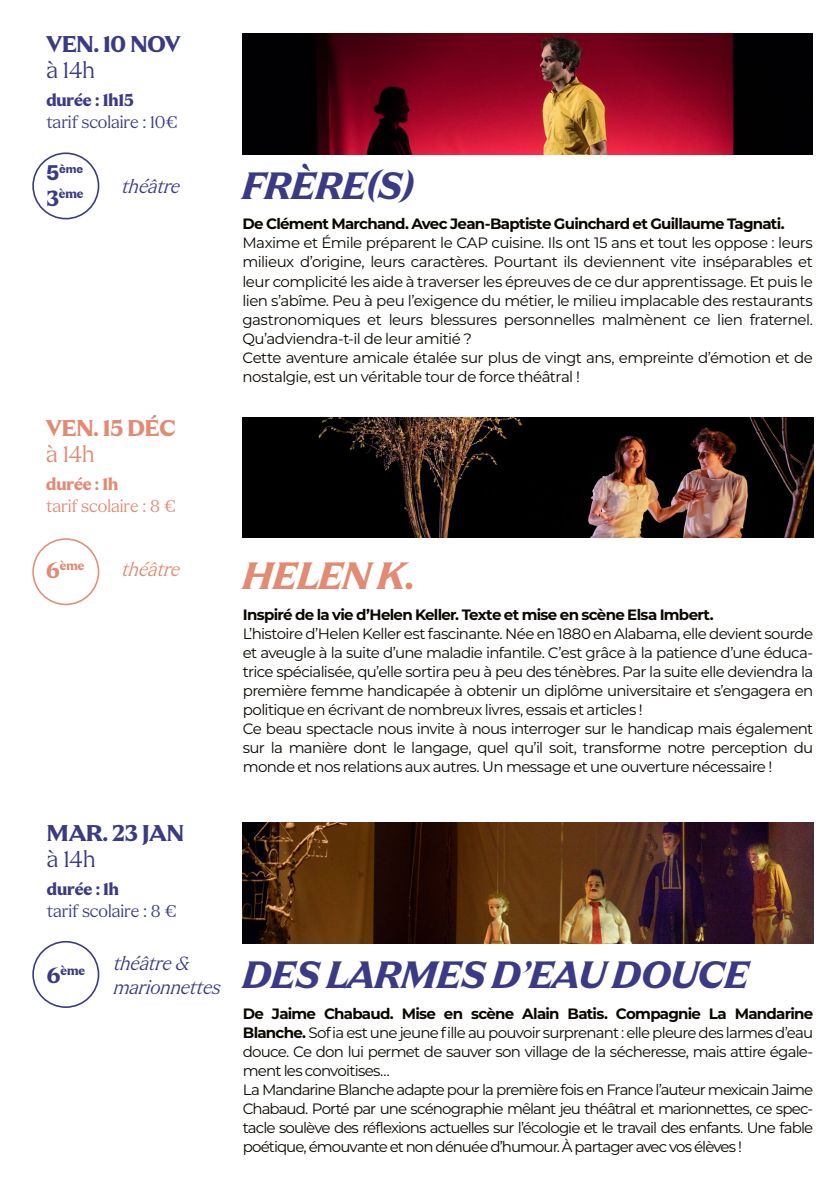
<style>
.page{position:relative;width:840px;height:1191px;background:#fff}
.page>*{position:absolute;margin:0;border:0;box-sizing:border-box;transform-origin:0 0}
.t1{font:italic 700 40px "Apris";letter-spacing:.01em;color:#3a3b84}
.t2{font:italic 700 40px "Apris";letter-spacing:.02em;color:#e28a72}
.t3{font:700 24px "Apris";color:#3a3b84}
.t4{font:700 24px "Apris";color:#e28a72}
.t5{font:24px "Apris";color:#3a3b84}
.t6{font:24px "Apris";color:#e28a72}
.t7{font:italic 20px/24px "Apris";color:#3a3b84}
.t8{font:italic 20px "Apris";color:#e28a72}
.t9{font:18px "Apris";color:#3a3b84}
.t10{font:700 18px "Apris";color:#3a3b84}
.t11{font:18px "Apris";color:#e28a72}
.t12{font:700 18px "Apris";color:#e28a72}
.t13{font:15px/19px "Montserrat";letter-spacing:-.045em;color:#0b0700}
.t14{font:700 15px "Montserrat";letter-spacing:-.05em;color:#0b0700}
.t15{font:700 13.4px "Apris";color:#3a3b84}
.t16{font:700 13.4px "Apris";color:#e28a72}
.t17{font:800 11.6px "Bw Gradual";color:#3a3b84}
.s1{font-size:20px}
.s2{font-size:23px}
.s3{font-weight:700}
</style>
<div class="page">
<img style="left:243px;top:417px;width:569px;height:121px">
<img style="left:242px;top:34px;width:570px;height:120px">
<div style="left:32px;top:152px;width:67px;height:67px;border:2px solid #3a3b84;border-radius:50%"></div>
<div style="left:32px;top:538px;width:67px;height:67px;border:2px solid #e39079;border-radius:50%"></div>
<div style="left:32px;top:941px;width:67px;height:67px;border:2px solid #3a3b84;border-radius:50%"></div>
<img style="left:243px;top:823px;width:569px;height:120px">
<h2 class="t3" style="left:46px;top:30px;width:135px">VEN. 10 NOV</h2>
<h2 class="t5" style="left:46px;top:56px;width:50px">à 14h</h2>
<p class="t10" style="left:46px;top:89px;width:89px">durée : 1h15</p>
<p class="t9" style="left:46px;top:111px;width:133px">tarif scolaire : 10€</p>
<p class="t17" style="left:46px;top:161px;width:38px"><span class="s1">5</span>ème</p>
<p class="t15" style="left:46px;top:186px;width:39px"><span class="s2">3</span>ème</p>
<h3 class="t7" style="left:122px;top:175px;width:59px">théâtre</h3>
<h2 class="t4" style="left:46px;top:413px;width:131px">VEN. 15 DÉC</h2>
<h2 class="t6" style="left:46px;top:440px;width:50px">à 14h</h2>
<p class="t12" style="left:46px;top:473px;width:74px">durée : 1h</p>
<p class="t11" style="left:46px;top:495px;width:131px">tarif scolaire : 8 €</p>
<p class="t16" style="left:46px;top:557px;width:40px"><span class="s2">6</span>ème</p>
<h3 class="t8" style="left:122px;top:558px;width:59px">théâtre</h3>
<h1 class="t1" style="left:242px;top:162px;width:172px">FRÈRE(S)</h1>
<p class="t14" style="left:242px;top:213px;width:543px">De Clément Marchand. Avec Jean-Baptiste Guinchard et Guillaume Tagnati.</p>
<p class="t13" style="left:242px;top:233px;width:571px">Maxime et Émile préparent le CAP cuisine. Ils ont 15 ans et tout les oppose : leurs milieux d’origine, leurs caractères. Pourtant ils deviennent vite inséparables et leur complicité les aide à traverser les épreuves de ce dur apprentissage. Et puis le lien s’abîme. Peu à peu l’exigence du métier, le milieu implacable des restaurants gastronomiques et leurs blessures personnelles malmènent ce lien fraternel.<br>Qu’adviendra-t-il de leur amitié ?<br>Cette aventure amicale étalée sur plus de vingt ans, empreinte d’émotion et de nostalgie, est un véritable tour de force théâtral !</p>
<h1 class="t2" style="left:243px;top:552px;width:174px">HELEN K.</h1>
<p class="t14" style="left:243px;top:603px;width:472px">Inspiré de la vie d’Helen Keller. Texte et mise en scène Elsa Imbert.</p>
<p class="t13" style="left:243px;top:623px;width:571px">L’histoire d’Helen Keller est fascinante. Née en 1880 en Alabama, elle devient sourde et aveugle à la suite d’une maladie infantile. C’est grâce à la patience d’une éduca&shy;trice spécialisée, qu’elle sortira peu à peu des ténèbres. Par la suite elle deviendra la première femme handicapée à obtenir un diplôme universitaire et s’engagera en politique en écrivant de nombreux livres, essais et articles !<br>Ce beau spectacle nous invite à nous interroger sur le handicap mais également sur la manière dont le langage, quel qu’il soit, transforme notre perception du monde et nos relations aux autres. Un message et une ouverture nécessaire !</p>
<h2 class="t3" style="left:47px;top:818px;width:138px">MAR. 23 JAN</h2>
<h2 class="t5" style="left:47px;top:845px;width:50px">à 14h</h2>
<p class="t10" style="left:47px;top:878px;width:74px">durée : 1h</p>
<p class="t9" style="left:47px;top:900px;width:131px">tarif scolaire : 8 €</p>
<p class="t15" style="left:47px;top:963px;width:40px"><span class="s2">6</span>ème</p>
<h3 class="t7" style="left:114px;top:951px;width:109px">théâtre &amp; marionnettes</h3>
<h1 class="t1" style="left:243px;top:951px;width:506px">DES LARMES D’EAU DOUCE</h1>
<p class="t13" style="left:243px;top:1003px;width:571px"><span class="s3">De Jaime Chabaud. Mise en scène Alain Batis. Compagnie La Mandarine Blanche.</span> Sofia est une jeune fille au pouvoir surprenant : elle pleure des larmes d’eau douce. Ce don lui permet de sauver son village de la sécheresse, mais attire égale&shy;ment les convoitises…<br>La Mandarine Blanche adapte pour la première fois en France l’auteur mexicain Jaime Chabaud. Porté par une scénographie mêlant jeu théâtral et marionnettes, ce spec&shy;tacle soulève des réflexions actuelles sur l’écologie et le travail des enfants. Une fable poétique, émouvante et non dénuée d’humour. À partager avec vos élèves !</p>
</div>
